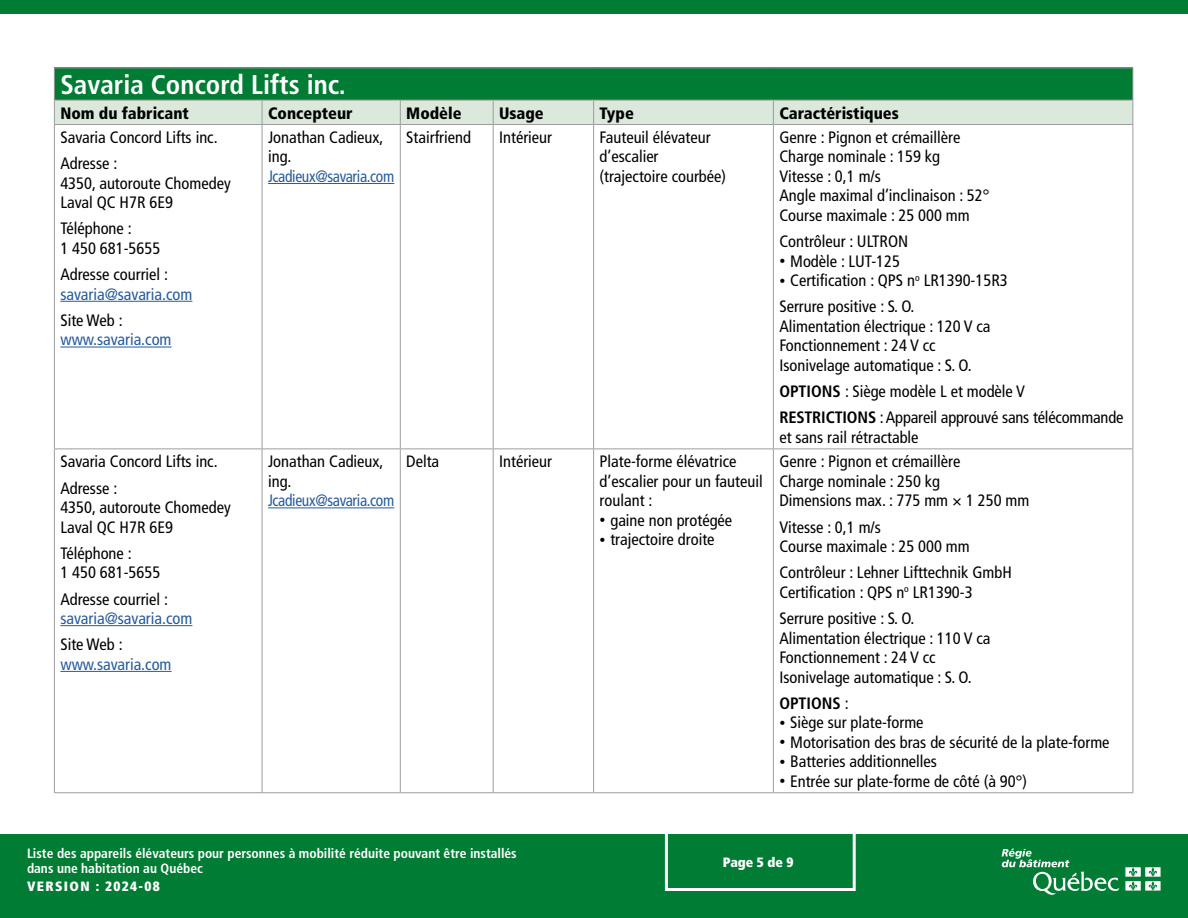
<style>
.page{position:relative;width:1188px;height:918px;background:#fff}
.page>*{position:absolute;margin:0;border:0;box-sizing:border-box;transform-origin:0 0}
.t1{font:700 condensed 27px "Frutiger LT Std";color:#fff}
.t2{font:condensed 16.5px/19.5px "Frutiger LT Std";color:#000}
.t3{font:condensed 16.5px "Frutiger LT Std";color:#275b9b}
.t4{font:900 condensed 16.5px "Frutiger LT Std";color:#000}
.t5{font:condensed 16.5px "Frutiger LT Std";letter-spacing:-.02em;color:#275b9b;scale:.94 1}
.t6{font:700 condensed 16.5px "Frutiger LT Std";color:#000}
.t7{font:700 condensed 13.5px/15px "Frutiger LT Std";color:#fff}
.t8{font:900 condensed 13.5px "Frutiger LT Std";letter-spacing:.1em;color:#fff}
.s1{font-size:12px}
.s2{font-weight:700}
.s3{font-weight:400}
</style>
<div class="page">
<div style="left:0;top:834px;width:1188px;height:84px;background:#007c34"></div>
<div style="left:0;top:0;width:1188px;height:14px;background:#007c34"></div>
<svg style="left:1125px;top:867px;width:36px;height:24px"></svg>
<svg style="left:1002px;top:849px;width:117px;height:46px"></svg>
<div style="left:665px;top:807px;width:191px;height:84px;border:3px solid #fff"></div>
<div style="left:54px;top:68px;width:1079px;height:32px;background:#007c34"></div>
<hr style="left:54px;top:68px;width:208px;height:1px;background:#9d9d9c">
<hr style="left:54px;top:68px;width:1px;height:32px;background:#9d9d9c">
<hr style="left:262px;top:68px;width:138px;height:1px;background:#9d9d9c">
<hr style="left:400px;top:68px;width:93px;height:1px;background:#9d9d9c">
<hr style="left:493px;top:68px;width:101px;height:1px;background:#9d9d9c">
<hr style="left:594px;top:68px;width:179px;height:1px;background:#9d9d9c">
<hr style="left:773px;top:68px;width:360px;height:1px;background:#9d9d9c">
<hr style="left:1132px;top:68px;width:1px;height:32px;background:#9d9d9c">
<hr style="left:54px;top:125px;width:1px;height:324px;background:#9d9d9c">
<hr style="left:1132px;top:125px;width:1px;height:324px;background:#9d9d9c">
<hr style="left:54px;top:449px;width:1px;height:343px;background:#9d9d9c">
<hr style="left:1132px;top:449px;width:1px;height:343px;background:#9d9d9c">
<div style="left:54px;top:100px;width:1079px;height:24px;background:#dbe9dd"></div>
<hr style="left:54px;top:124px;width:208px;height:1px;background:#9d9d9c">
<hr style="left:262px;top:124px;width:138px;height:1px;background:#9d9d9c">
<hr style="left:400px;top:124px;width:93px;height:1px;background:#9d9d9c">
<hr style="left:493px;top:124px;width:101px;height:1px;background:#9d9d9c">
<hr style="left:594px;top:124px;width:179px;height:1px;background:#9d9d9c">
<hr style="left:773px;top:124px;width:360px;height:1px;background:#9d9d9c">
<hr style="left:262px;top:125px;width:1px;height:324px;background:#9d9d9c">
<hr style="left:400px;top:125px;width:1px;height:324px;background:#9d9d9c">
<hr style="left:54px;top:449px;width:208px;height:1px;background:#9d9d9c">
<hr style="left:262px;top:449px;width:138px;height:1px;background:#9d9d9c">
<hr style="left:262px;top:449px;width:1px;height:343px;background:#9d9d9c">
<hr style="left:400px;top:449px;width:1px;height:343px;background:#9d9d9c">
<hr style="left:54px;top:792px;width:208px;height:1px;background:#9d9d9c">
<hr style="left:262px;top:792px;width:138px;height:1px;background:#9d9d9c">
<hr style="left:493px;top:125px;width:1px;height:324px;background:#9d9d9c">
<hr style="left:593px;top:125px;width:1px;height:324px;background:#9d9d9c">
<hr style="left:773px;top:125px;width:1px;height:324px;background:#9d9d9c">
<hr style="left:493px;top:449px;width:1px;height:343px;background:#9d9d9c">
<hr style="left:593px;top:449px;width:1px;height:343px;background:#9d9d9c">
<hr style="left:773px;top:449px;width:1px;height:343px;background:#9d9d9c">
<hr style="left:400px;top:449px;width:93px;height:1px;background:#9d9d9c">
<hr style="left:493px;top:449px;width:101px;height:1px;background:#9d9d9c">
<hr style="left:594px;top:449px;width:179px;height:1px;background:#9d9d9c">
<hr style="left:773px;top:449px;width:360px;height:1px;background:#9d9d9c">
<hr style="left:400px;top:792px;width:93px;height:1px;background:#9d9d9c">
<hr style="left:493px;top:792px;width:101px;height:1px;background:#9d9d9c">
<hr style="left:594px;top:792px;width:179px;height:1px;background:#9d9d9c">
<hr style="left:773px;top:792px;width:360px;height:1px;background:#9d9d9c">
<hr style="left:60px;top:301px;width:132px;height:1px;background:#275b9b">
<hr style="left:60px;top:347px;width:112px;height:1px;background:#275b9b">
<hr style="left:268px;top:183px;width:126px;height:1px;background:#275b9b">
<hr style="left:60px;top:625px;width:132px;height:1px;background:#275b9b">
<hr style="left:60px;top:671px;width:112px;height:1px;background:#275b9b">
<hr style="left:268px;top:507px;width:126px;height:1px;background:#275b9b">
<h1 class="t1" style="left:60px;top:69px;width:287px">Savaria Concord Lifts inc.</h1>
<p class="t4" style="left:60px;top:103px;width:130px">Nom du fabricant</p>
<p class="t4" style="left:268px;top:103px;width:86px">Concepteur</p>
<p class="t4" style="left:406px;top:103px;width:57px">Modèle</p>
<p class="t4" style="left:499px;top:103px;width:46px">Usage</p>
<p class="t4" style="left:600px;top:103px;width:36px">Type</p>
<p class="t4" style="left:779px;top:103px;width:121px">Caractéristiques</p>
<p class="t2" style="left:60px;top:124px;width:159px;line-height:26.2px">Savaria Concord Lifts inc.<br>Adresse :</p>
<p class="t2" style="left:60px;top:173px;width:172px">4350, autoroute Chomedey<br>Laval QC H7R 6E9</p>
<p class="t2" style="left:60px;top:219px;width:101px">Téléphone :<br>1 450 681-5655</p>
<p class="t2" style="left:60px;top:265px;width:109px">Adresse courriel :</p>
<p class="t3" style="left:60px;top:284px;width:134px">savaria@savaria.com</p>
<p class="t2" style="left:60px;top:311px;width:64px">Site Web :</p>
<p class="t3" style="left:60px;top:330px;width:113px">www.savaria.com</p>
<p class="t2" style="left:406px;top:128px;width:66px">Stairfriend</p>
<p class="t2" style="left:499px;top:128px;width:54px">Intérieur</p>
<p class="t2" style="left:600px;top:128px;width:128px">Fauteuil élévateur d’escalier (trajectoire courbée)</p>
<p class="t2" style="left:779px;top:128px;width:211px">Genre : Pignon et crémaillère<br>Charge nominale : 159 kg<br>Vitesse : 0,1 m/s<br>Angle maximal d’inclinaison : 52°<br>Course maximale : 25 000 mm</p>
<p class="t2" style="left:779px;top:232px;width:130px">Contrôleur : ULTRON</p>
<p class="t2" style="left:779px;top:251px;width:122px"><span class="s1">•</span> Modèle : LUT-125</p>
<p class="t2" style="left:779px;top:267px;width:230px;line-height:26.2px"><span class="s1">•</span> Certification : QPS n<sup>o</sup> LR1390-15R3<br>Serrure positive : S. O.</p>
<p class="t2" style="left:779px;top:317px;width:213px">Alimentation électrique : 120 V ca<br>Fonctionnement : 24 V cc<br>Isonivelage automatique : S. O.</p>
<p class="t2" style="left:779px;top:378px;width:346px;line-height:26.2px"><span class="s2">OPTIONS</span> : Siège modèle L et modèle V<br><span class="s2">RESTRICTIONS</span> : Appareil approuvé sans télécommande</p>
<p class="t2" style="left:779px;top:428px;width:141px">et sans rail rétractable</p>
<p class="t2" style="left:268px;top:128px;width:117px">Jonathan Cadieux, ing.</p>
<p class="t5" style="left:268px;top:167px;width:136px">Jcadieux@savaria.com</p>
<p class="t2" style="left:60px;top:449px;width:159px;line-height:26.2px">Savaria Concord Lifts inc.<br>Adresse :</p>
<p class="t2" style="left:60px;top:498px;width:172px">4350, autoroute Chomedey<br>Laval QC H7R 6E9</p>
<p class="t2" style="left:60px;top:543px;width:101px">Téléphone :<br>1 450 681-5655</p>
<p class="t2" style="left:60px;top:589px;width:109px">Adresse courriel :</p>
<p class="t3" style="left:60px;top:609px;width:134px">savaria@savaria.com</p>
<p class="t2" style="left:60px;top:635px;width:64px">Site Web :</p>
<p class="t3" style="left:60px;top:654px;width:113px">www.savaria.com</p>
<p class="t2" style="left:268px;top:452px;width:117px">Jonathan Cadieux, ing.</p>
<p class="t5" style="left:268px;top:491px;width:136px">Jcadieux@savaria.com</p>
<p class="t2" style="left:406px;top:452px;width:34px">Delta</p>
<p class="t2" style="left:499px;top:452px;width:54px">Intérieur</p>
<p class="t2" style="left:600px;top:452px;width:165px">Plate-forme élévatrice d’escalier pour un fauteuil roulant :</p>
<p class="t2" style="left:600px;top:510px;width:134px"><span class="s1">•</span> gaine non protégée</p>
<p class="t2" style="left:600px;top:530px;width:116px"><span class="s1">•</span> trajectoire droite</p>
<p class="t2" style="left:779px;top:452px;width:252px">Genre : Pignon et crémaillère<br>Charge nominale : 250 kg<br>Dimensions max. : 775 mm × 1 250 mm</p>
<p class="t2" style="left:779px;top:517px;width:192px">Vitesse : 0,1 m/s<br>Course maximale : 25 000 mm</p>
<p class="t2" style="left:779px;top:563px;width:234px">Contrôleur : Lehner Lifttechnik GmbH<br>Certification : QPS n<sup>o</sup> LR1390-3</p>
<p class="t2" style="left:779px;top:609px;width:213px">Serrure positive : S. O.<br>Alimentation électrique : 110 V ca<br>Fonctionnement : 24 V cc<br>Isonivelage automatique : S. O.</p>
<p class="t6" style="left:779px;top:693px;width:71px">OPTIONS <span class="s3">:</span></p>
<p class="t2" style="left:779px;top:713px;width:146px"><span class="s1">•</span> Siège sur plate-forme</p>
<p class="t2" style="left:779px;top:732px;width:332px"><span class="s1">•</span> Motorisation des bras de sécurité de la plate-forme</p>
<p class="t2" style="left:779px;top:752px;width:159px"><span class="s1">•</span> Batteries additionnelles</p>
<p class="t2" style="left:779px;top:771px;width:249px"><span class="s1">•</span> Entrée sur plate-forme de côté (à 90°)</p>
<p class="t7" style="left:27px;top:845px;width:491px">Liste des appareils élévateurs pour personnes à mobilité réduite pouvant être installés dans une habitation au Québec</p>
<p class="t8" style="left:27px;top:878px;width:134px">VERSION : 2024-08</p>
<p class="t8" style="left:723px;top:855px;width:72px">Page 5 de 9</p>
</div>
